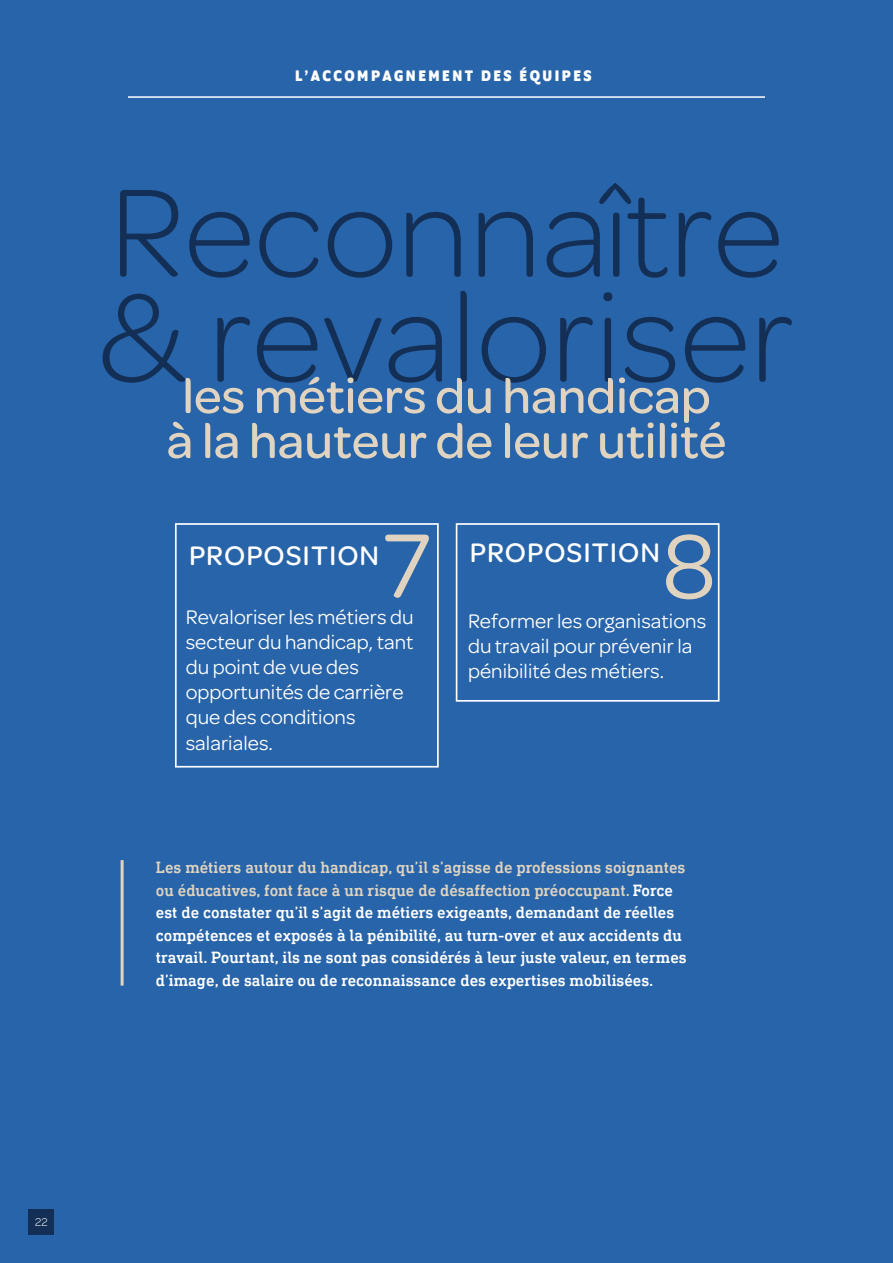
<style>
.page{position:relative;width:893px;height:1263px;background:#2864a9}
.page>*{position:absolute;margin:0;border:0;box-sizing:border-box;transform-origin:0 0}
.t1{font:500 51px/45px "Omnes";color:#e0d4c0;text-align:center}
.t2{font:500 28.65px "Omnes";letter-spacing:.035em;color:#fff}
.t3{font:21px/25.2px "Omnes";letter-spacing:.005em;color:#fff}
.t4{font:500 16.5px/22.5px "DIN Next Slab Pro";color:#fff}
.t5{font:700 16.5px "Program";letter-spacing:.15em;color:#fff}
.t6{font:300 12px "Omnes";color:#fff}
.s1{color:#e0d4c0}
</style>
<div class="page">
<svg style="left:103px;top:291px;width:689px;height:92px"></svg>
<svg style="left:120px;top:190px;width:659px;height:88px"></svg>
<div style="left:29px;top:1209px;width:25px;height:25px;background:#132f55"></div>
<div style="left:613px;top:213px;width:6px;height:64px;background:#132f55;border-radius:3px"></div>
<svg style="left:599px;top:183px;width:32px;height:21px"></svg>
<div style="left:456px;top:523px;width:263px;height:179px;border:2px solid #fff"></div>
<svg style="left:666px;top:534px;width:46px;height:65px"></svg>
<div style="left:175px;top:523px;width:264px;height:244px;border:2px solid #fff"></div>
<svg style="left:385px;top:535px;width:44px;height:63px"></svg>
<hr style="left:128px;top:96px;width:637px;height:2px;background:#fff">
<hr style="left:121px;top:860px;width:3px;height:126px;background:#e0d4c0">
<p class="t5" style="left:295px;top:66px;width:298px">L’ACCOMPAGNEMENT DES ÉQUIPES</p>
<p class="t6" style="left:35px;top:1215px;width:14px">22</p>
<h1 class="t1" style="left:167px;top:374px;width:561px">les métiers du handicap à la hauteur de leur utilité</h1>
<h2 class="t2" style="left:189px;top:540px;width:192px">PROPOSITION</h2>
<p class="t3" style="left:186px;top:604px;width:229px">Revaloriser les métiers du secteur du handicap, tant du point de vue des opportunités de carrière que des conditions salariales.</p>
<h2 class="t2" style="left:470px;top:536px;width:192px">PROPOSITION</h2>
<p class="t3" style="left:468px;top:608px;width:240px">Reformer les organisations du travail pour prévenir la pénibilité des métiers.</p>
<p class="t4" style="left:156px;top:856px;width:532px"><span class="s1">Les métiers autour du handicap, qu’il s’agisse de professions soignantes ou éducatives, font face à un risque de désaffection préoccupant.</span> Force est de constater qu’il s’agit de métiers exigeants, demandant de réelles compétences et exposés à la pénibilité, au turn-over et aux accidents du travail. Pourtant, ils ne sont pas considérés à leur juste valeur, en termes d’image, de salaire ou de reconnaissance des expertises mobilisées.</p>
</div>
